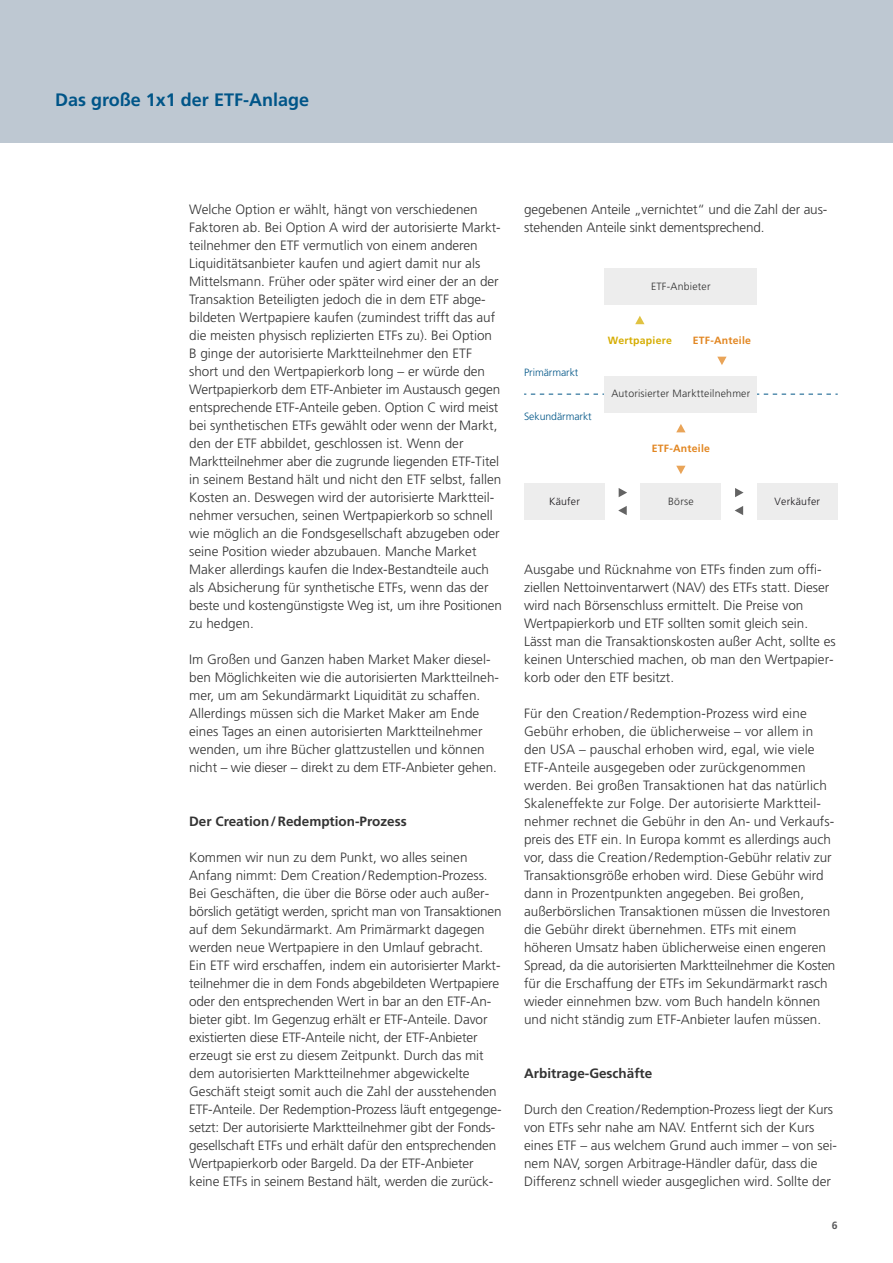
<style>
.page{position:relative;width:893px;height:1263px;background:#fff}
.page>*{position:absolute;margin:0;border:0;box-sizing:border-box;transform-origin:0 0}
.t1{font:700 18px "Deka Frutiger OTPS";color:#058}
.t2{font:300 13.5px/18px "Deka Frutiger OTPS";color:#333}
.t3{font:700 13.5px "Deka Frutiger OTPS";color:#333}
.t4{font:300 10.5px "Deka Frutiger OTPS";letter-spacing:.02em;color:#2f2f2f}
.t5{font:300 10.5px "Deka Frutiger OTPS";letter-spacing:-.005em;color:#005587}
.t6{font:700 10.5px "Deka Frutiger OTPS";letter-spacing:.02em;color:#e28621}
.t7{font:300 10.5px "Deka Frutiger OTPS";letter-spacing:.02em;color:#1a171b}
.t8{font:700 10.5px "Deka Frutiger OTPS";letter-spacing:.02em;color:#d6ad02}
.t9{font:700 10.5px "Deka Frutiger OTPS";color:#58585a}
</style>
<div class="page">
<div style="left:0;top:0;width:893px;height:142px;background:#bec8d2"></div>
<svg style="left:524px;top:394px;width:314px;height:1px"></svg>
<div style="left:605px;top:268px;width:152px;height:36px;background:#ededed"></div>
<div style="left:605px;top:376px;width:152px;height:36px;background:#ededed"></div>
<div style="left:524px;top:483px;width:81px;height:36px;background:#ededed"></div>
<div style="left:640px;top:483px;width:81px;height:36px;background:#ededed"></div>
<div style="left:757px;top:483px;width:81px;height:36px;background:#ededed"></div>
<svg style="left:676px;top:466px;width:9px;height:8px"></svg>
<svg style="left:676px;top:424px;width:9px;height:8px"></svg>
<svg style="left:618px;top:506px;width:9px;height:9px"></svg>
<svg style="left:619px;top:488px;width:8px;height:9px"></svg>
<svg style="left:735px;top:506px;width:8px;height:9px"></svg>
<svg style="left:735px;top:488px;width:9px;height:9px"></svg>
<svg style="left:717px;top:357px;width:10px;height:8px"></svg>
<svg style="left:635px;top:316px;width:9px;height:8px"></svg>
<h1 class="t1" style="left:55px;top:89px;width:255px">Das große 1x1 der ETF-Anlage</h1>
<p class="t2" style="left:189px;top:201px;width:314px">Welche Option er wählt, hängt von verschiedenen Faktoren ab. Bei Option A wird der autorisierte Markt&shy;teilnehmer den ETF vermutlich von einem anderen Liquiditätsanbieter kaufen und agiert damit nur als Mittelsmann. Früher oder später wird einer der an der Transaktion Beteiligten jedoch die in dem ETF abge&shy;bildeten Wertpapiere kaufen (zumindest trifft das auf die meisten physisch replizierten ETFs zu). Bei Option B ginge der autorisierte Marktteilnehmer den ETF short und den Wertpapierkorb long – er würde den Wertpapierkorb dem ETF-Anbieter im Austausch gegen entsprechende ETF-Anteile geben. Option C wird meist bei synthetischen ETFs gewählt oder wenn der Markt, den der ETF abbildet, geschlossen ist. Wenn der Marktteilnehmer aber die zugrunde liegenden ETF-Titel in seinem Bestand hält und nicht den ETF selbst, fallen Kosten an. Deswegen wird der autorisierte Marktteil&shy;nehmer versuchen, seinen Wertpapierkorb so schnell wie möglich an die Fondsgesellschaft abzugeben oder seine Position wieder abzubauen. Manche Market Maker allerdings kaufen die Index-Bestandteile auch als Absicherung für synthetische ETFs, wenn das der beste und kostengünstigste Weg ist, um ihre Positionen zu hedgen.</p>
<p class="t2" style="left:189px;top:650px;width:311px">Im Großen und Ganzen haben Market Maker diesel&shy;ben Möglichkeiten wie die autorisierten Marktteilneh&shy;mer, um am Sekundärmarkt Liquidität zu schaffen.<br>Allerdings müssen sich die Market Maker am Ende eines Tages an einen autorisierten Marktteilnehmer wenden, um ihre Bücher glattzustellen und können nicht – wie dieser – direkt zu dem ETF-Anbieter gehen.</p>
<p class="t3" style="left:189px;top:813px;width:219px">Der Creation/Redemption-Prozess</p>
<p class="t2" style="left:189px;top:848px;width:314px">Kommen wir nun zu dem Punkt, wo alles seinen Anfang nimmt: Dem Creation/Redemption-Prozess.<br>Bei Geschäften, die über die Börse oder auch außer&shy;börslich getätigt werden, spricht man von Transaktionen auf dem Sekundärmarkt. Am Primärmarkt dagegen werden neue Wertpapiere in den Umlauf gebracht.<br>Ein ETF wird erschaffen, indem ein autorisierter Markt&shy;teilnehmer die in dem Fonds abgebildeten Wertpapiere oder den entsprechenden Wert in bar an den ETF-An&shy;bieter gibt. Im Gegenzug erhält er ETF-Anteile. Davor existierten diese ETF-Anteile nicht, der ETF-Anbieter erzeugt sie erst zu diesem Zeitpunkt. Durch das mit dem autorisierten Marktteilnehmer abgewickelte Geschäft steigt somit auch die Zahl der ausstehenden ETF-Anteile. Der Redemption-Prozess läuft entgegenge&shy;setzt: Der autorisierte Marktteilnehmer gibt der Fonds&shy;gesellschaft ETFs und erhält dafür den entsprechenden Wertpapierkorb oder Bargeld. Da der ETF-Anbieter keine ETFs in seinem Bestand hält, werden die zurück-</p>
<p class="t2" style="left:524px;top:200px;width:305px">gegebenen Anteile „vernichtet“ und die Zahl der aus&shy;stehenden Anteile sinkt dementsprechend.</p>
<p class="t4" style="left:651px;top:280px;width:61px">ETF-Anbieter</p>
<p class="t5" style="left:524px;top:366px;width:56px">Primärmarkt</p>
<p class="t5" style="left:524px;top:410px;width:69px">Sekundärmarkt</p>
<p class="t8" style="left:608px;top:334px;width:65px">Wertpapiere</p>
<p class="t6" style="left:693px;top:334px;width:60px">ETF-Anteile</p>
<p class="t4" style="left:611px;top:387px;width:140px">Autorisierter Marktteilnehmer</p>
<p class="t6" style="left:652px;top:442px;width:60px">ETF-Anteile</p>
<p class="t7" style="left:549px;top:495px;width:32px">Käufer</p>
<p class="t7" style="left:775px;top:495px;width:47px">Verkäufer</p>
<p class="t4" style="left:668px;top:495px;width:27px">Börse</p>
<p class="t2" style="left:524px;top:560px;width:313px">Ausgabe und Rücknahme von ETFs finden zum offi&shy;ziellen Nettoinventarwert (NAV) des ETFs statt. Dieser wird nach Börsenschluss ermittelt. Die Preise von Wertpapierkorb und ETF sollten somit gleich sein.<br>Lässt man die Transaktionskosten außer Acht, sollte es keinen Unterschied machen, ob man den Wertpapier&shy;korb oder den ETF besitzt.</p>
<p class="t2" style="left:524px;top:704px;width:313px">Für den Creation / Redemption-Prozess wird eine Gebühr erhoben, die üblicherweise – vor allem in den USA – pauschal erhoben wird, egal, wie viele ETF-Anteile ausgegeben oder zurückgenommen werden. Bei großen Transaktionen hat das natürlich Skaleneffekte zur Folge. Der autorisierte Marktteil&shy;nehmer rechnet die Gebühr in den An- und Verkaufs&shy;preis des ETF ein. In Europa kommt es allerdings auch vor, dass die Creation/Redemption-Gebühr relativ zur Transaktionsgröße erhoben wird. Diese Gebühr wird dann in Prozentpunkten angegeben. Bei großen, außerbörslichen Transaktionen müssen die Investoren die Gebühr direkt übernehmen. ETFs mit einem höheren Umsatz haben üblicherweise einen engeren Spread, da die autorisierten Marktteilnehmer die Kosten für die Erschaffung der ETFs im Sekundärmarkt rasch wieder einnehmen bzw. vom Buch handeln können und nicht ständig zum ETF-Anbieter laufen müssen.</p>
<p class="t3" style="left:524px;top:1065px;width:130px">Arbitrage-Geschäfte</p>
<p class="t2" style="left:524px;top:1100px;width:314px">Durch den Creation/Redemption-Prozess liegt der Kurs von ETFs sehr nahe am NAV. Entfernt sich der Kurs eines ETF – aus welchem Grund auch immer – von sei&shy;nem NAV, sorgen Arbitrage-Händler dafür, dass die Differenz schnell wieder ausgeglichen wird. Sollte der</p>
<p class="t9" style="left:832px;top:1219px;width:7px">6</p>
</div>
